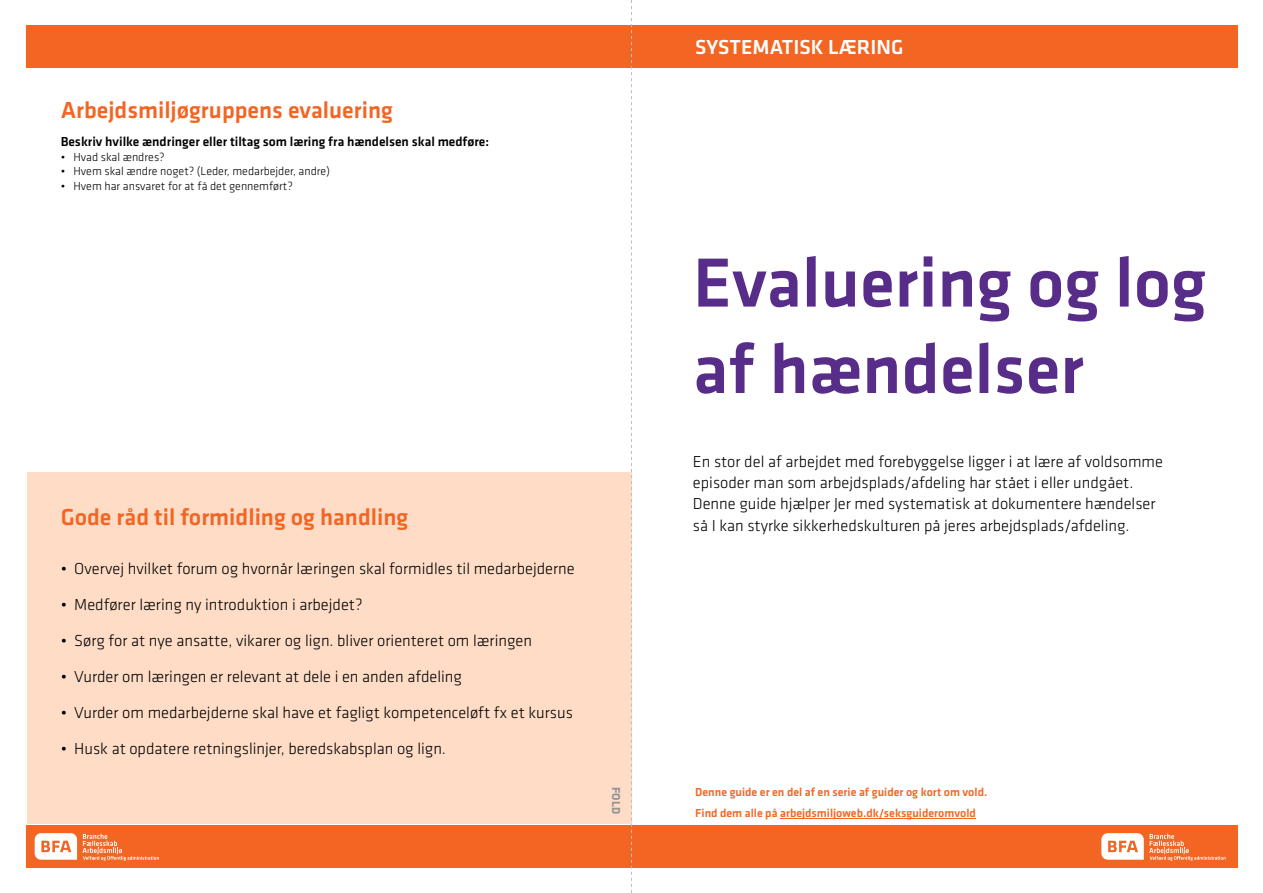
<style>
.page{position:relative;width:1263px;height:893px;background:#fff}
.page>*{position:absolute;margin:0;border:0;box-sizing:border-box;transform-origin:0 0}
.t1{font:500 72px/86.4px "Klavika";color:#582d8a}
.t2{font:500 24px "Klavika";color:#f26522}
.t3{font:500 21px "Klavika";color:#fff}
.t4{font:300 16.5px/21px "Klavika";color:#000}
.t5{font:500 13.5px "Klavika";color:#000}
.t6{font:300 12px "Klavika";color:#000}
.t7{font:500 12px/21px "Klavika";color:#f26522}
.t8{font:700 12px "Klavika";color:#939598}
</style>
<div class="page">
<div style="left:26px;top:25px;width:1211px;height:43px;background:#f26522"></div>
<div style="left:26px;top:825px;width:1211px;height:42px;background:#f26522"></div>
<svg style="left:1101px;top:833px;width:124px;height:28px"></svg>
<svg style="left:35px;top:833px;width:124px;height:28px"></svg>
<div style="left:27px;top:472px;width:604px;height:352px;background:#fedcc6"></div>
<svg style="left:631px;top:0;width:1px;height:893px"></svg>
<hr style="left:780px;top:818px;width:196px;height:1px;background:#f26522">
<h2 class="t2" style="left:61px;top:94px;width:334px">Arbejdsmiljøgruppens evaluering</h2>
<p class="t5" style="left:61px;top:133px;width:430px">Beskriv hvilke ændringer eller tiltag som læring fra hændelsen skal medføre:</p>
<p class="t6" style="left:61px;top:149px;width:106px">• Hvad skal ændres?</p>
<p class="t6" style="left:61px;top:164px;width:271px">• Hvem skal ændre noget? (Leder, medarbejder, andre)</p>
<p class="t6" style="left:61px;top:178px;width:234px">• Hvem har ansvaret for at få det gennemført?</p>
<h2 class="t2" style="left:61px;top:501px;width:349px">Gode råd til formidling og handling</h2>
<p class="t4" style="left:61px;top:558px;width:516px">• Overvej hvilket forum og hvornår læringen skal formidles til medarbejderne</p>
<p class="t4" style="left:61px;top:594px;width:303px">• Medfører læring ny introduktion i arbejdet?</p>
<p class="t4" style="left:61px;top:630px;width:473px">• Sørg for at nye ansatte, vikarer og lign. bliver orienteret om læringen</p>
<p class="t4" style="left:61px;top:666px;width:403px">• Vurder om læringen er relevant at dele i en anden afdeling</p>
<p class="t4" style="left:61px;top:702px;width:514px">• Vurder om medarbejderne skal have et fagligt kompetenceløft fx et kursus</p>
<p class="t4" style="left:61px;top:738px;width:387px">• Husk at opdatere retningslinjer, beredskabsplan og lign.</p>
<p class="t3" style="left:695px;top:33px;width:209px">SYSTEMATISK LÆRING</p>
<h1 class="t1" style="left:693px;top:238px;width:515px">Evaluering og log af hændelser</h1>
<p class="t4" style="left:693px;top:451px;width:472px">En stor del af arbejdet med forebyggelse ligger i at lære af voldsomme episoder man som arbejdsplads/afdeling har stået i eller undgået.<br>Denne guide hjælper Jer med systematisk at dokumentere hændelser så I kan styrke sikkerhedskulturen på jeres arbejdsplads/afdeling.</p>
<p class="t8" style="left:625px;top:787px;width:28px;rotate:90deg">FOLD</p>
<p class="t7" style="left:695px;top:781px;width:294px">Denne guide er en del af en serie af guider og kort om vold.<br>Find dem alle på arbejdsmiljoweb.dk/seksguideromvold</p>
</div>
